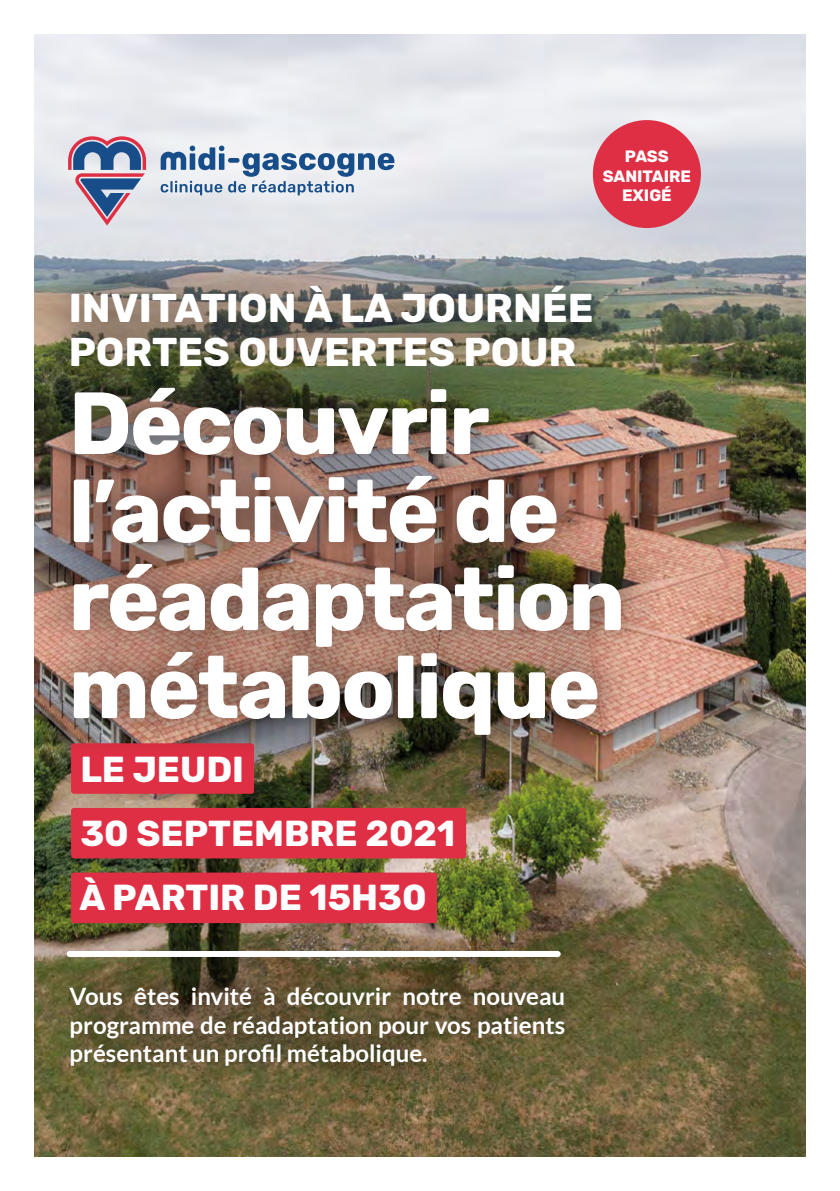
<style>
.page{position:relative;width:840px;height:1191px;background:#fff}
.page>*{position:absolute;margin:0;border:0;box-sizing:border-box;transform-origin:0 0}
.t1{font:700 88px/88px "Rubik";letter-spacing:-.025em;color:#fff}
.t2{font:700 40px/44px "Rubik";color:#fff}
.t3{font:700 36px/64px "Rubik";color:#fff}
.t4{font:700 24px/28.8px "Lato";color:#fff;text-align:justify}
.t5{font:700 16.4px/19.6px "Rubik";color:#fff;text-align:center}
</style>
<div class="page">
<img style="left:34px;top:34px;width:771px;height:1122px">
<div style="left:46px;top:963px;width:542px;height:125px;background:#000;opacity:.75"></div>
<svg style="left:160px;top:146px;width:234px;height:49px"></svg>
<svg style="left:68px;top:136px;width:78px;height:89px;background:#a19bb5"></svg>
<div style="left:70px;top:951px;width:487px;height:6px;background:#fff"></div>
<div style="left:592px;top:120px;width:108px;height:108px;background:#df2f44;border-radius:50%"></div>
<div style="left:71px;top:743px;width:183px;height:51px;background:#df2f44;border-radius:3px"></div>
<div style="left:71px;top:808px;width:395px;height:50px;background:#df2f44;border-radius:3px"></div>
<div style="left:71px;top:872px;width:366px;height:51px;background:#df2f44;border-radius:3px"></div>
<div style="left:27px;top:245px;width:637px;height:531px;background:#000;opacity:.75"></div>
<p class="t5" style="left:602px;top:147px;width:90px">PASS<br>SANITAIRE<br>EXIGÉ</p>
<h2 class="t2" style="left:69px;top:287px;width:526px">INVITATION À LA JOURNÉE<br>PORTES OUVERTES POUR</h2>
<h1 class="t1" style="left:69px;top:382px;width:557px">Découvrir l’activité de réadaptation métabolique</h1>
<h3 class="t3" style="left:79px;top:738px;width:377px">LE JEUDI<br>30 SEPTEMBRE 2021<br>À PARTIR DE 15H30</h3>
<p class="t4" style="left:70px;top:981px;width:497px">Vous êtes invité à découvrir notre nouveau programme de réadaptation pour vos patients présentant un profil métabolique.</p>
</div>
